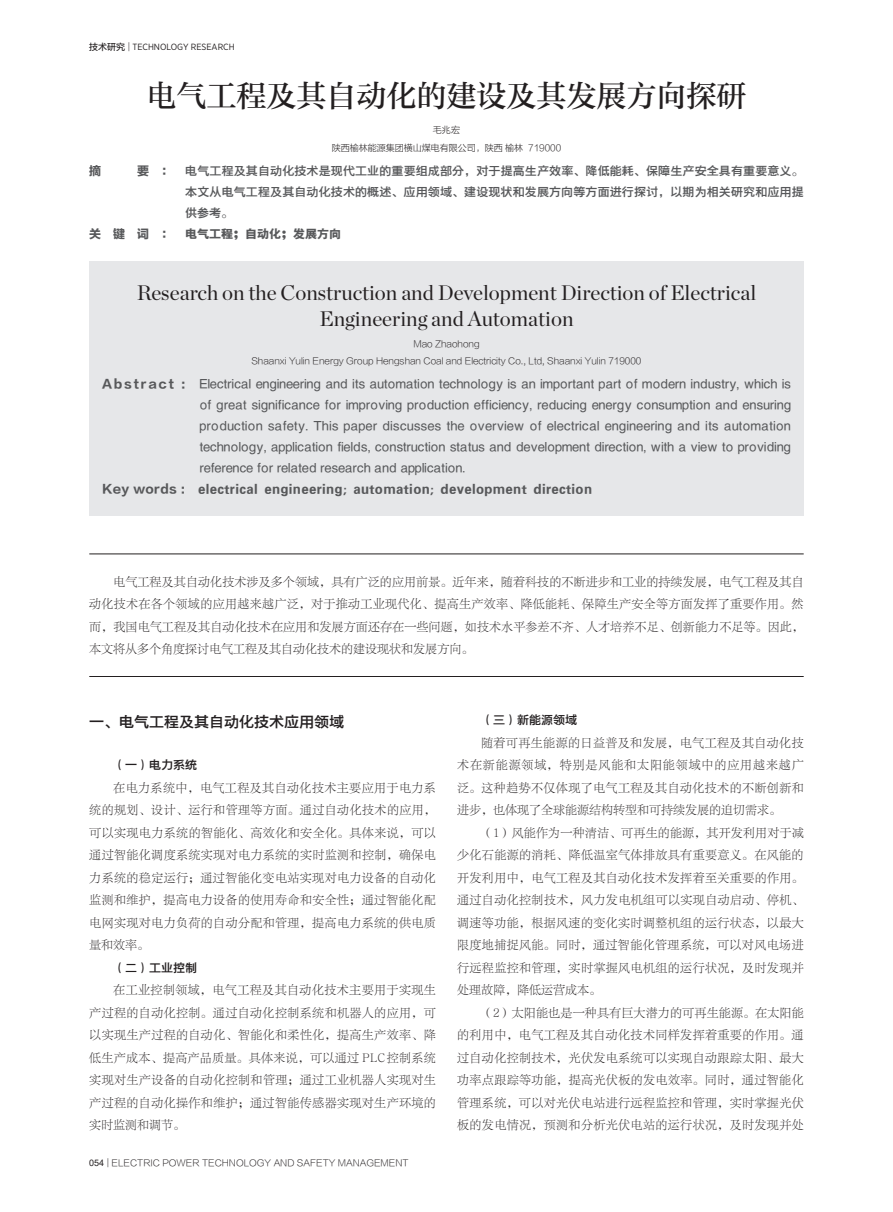
<style>
.page{position:relative;width:893px;height:1212px;background:#fff}
.page>*{position:absolute;margin:0;border:0;box-sizing:border-box;transform-origin:0 0}
.标题{font:30px "FZZHUNYSK GBK1 0";color:#231f20}
.英文标题{font:21px/25.2px "Chronicle Display";color:#231f20;text-align:center}
.一{font:15px "FZYDZHK GBK1 0";color:#231f20}
.正文{font:12px/22.5px "FZLTSK GBK1 0";letter-spacing:.035em;color:#231f20;text-align:justify}
.英文摘要{font:12px/21px "FZYDZHK GBK1 0";letter-spacing:.03em;color:#57585a;text-align:justify}
.上下线{font:12px/22.5px "FZLTSK GBK1 0";color:#231f20;text-align:justify}
.摘要{font:12px/21px "FZYDZHK GBK1 0";letter-spacing:.01em;color:#57585a;text-align:justify}
.英文关键词{font:12px "FZYDCHK GBK1 0";letter-spacing:.03em;color:#57585a}
.一-2{font:12px "FZYDZHK GBK1 0";color:#231f20}
.关键词{font:12px "FZYDCHK GBK1 0";color:#57585a}
.摘要-2{font:12px "FZLTDHK GBK1 0";color:#57585a}
.英文单位{font:9px "FZLTXHK GBK1 0";color:#231f20}
.t1{font:9px "FZLTKHK GBK1 0";color:#231f20}
.单位{font:9px "FZLTXHK GBK1 0";color:#231f20}
.t2{font:9px "Gotham Narrow";color:#231f20}
.英文作者{font:9px "FZLTXHK GBK1 0";color:#231f20}
.作者{font:9px "FZLTXHK GBK1 0";color:#231f20}
.s1{font-family:"FZLTZHUNHK GBK1 0"}
.s2{font-family:"FZLTKHK GBK1 0"}
.s3{font-family:"FZLTDHK GBK1 0"}
.s4{font-family:"Arial"}
</style>
<div class="page">
<div style="left:89px;top:261px;width:715px;height:255px;background:#e6e7e9"></div>
<hr style="left:89px;top:554px;width:715px;height:1px;background:#231f20">
<hr style="left:89px;top:676px;width:715px;height:1px;background:#231f20">
<p class="t2" style="left:89px;top:41px;width:147px"><span class="s1">技术研究</span> <span class="s2">|</span> TECHNOLOGY RESEARCH</p>
<p class="标题" style="left:146px;top:78px;width:602px">电气工程及其自动化的建设及其发展方向探研</p>
<p class="作者" style="left:433px;top:124px;width:28px">毛兆宏</p>
<p class="单位" style="left:332px;top:142px;width:231px">陕西榆林能源集团横山煤电有限公司，陕西 榆林 719000</p>
<p class="摘要-2" style="left:89px;top:165px;width:14px">摘</p>
<p class="摘要" style="left:185px;top:161px;width:620px;text-indent:-48px"><span class="s3">要 ：</span> 电气工程及其自动化技术是现代工业的重要组成部分，对于提高生产效率、降低能耗、保障生产安全具有重要意义。本文从电气工程及其自动化技术的概述、应用领域、建设现状和发展方向等方面进行探讨，以期为相关研究和应用提供参考。</p>
<p class="关键词" style="left:89px;top:228px;width:254px"><span class="s3">关 键 词 ：</span> 电气工程；自动化；发展方向</p>
<p class="英文标题" style="left:137px;top:279px;width:621px">Research on the Construction and Development Direction of Electrical<br>Engineering and Automation</p>
<p class="英文作者" style="left:413px;top:339px;width:68px">Mao Zhaohong</p>
<p class="英文单位" style="left:251px;top:356px;width:391px">Shaanxi Yulin Energy Group Hengshan Coal and Electricity Co., Ltd, Shaanxi Yulin 719000</p>
<p class="英文摘要" style="left:200px;top:374px;width:593px;text-indent:-98px"><span class="s3">Abstract :</span> Electrical engineering and its automation technology is an important part of modern industry, which is of great significance for improving production efficiency, reducing energy consumption and ensuring production safety. This paper discusses the overview of electrical engineering and its automation technology, application fields, construction status and development direction, with a view to providing reference for related research and application.</p>
<p class="英文关键词" style="left:102px;top:482px;width:491px"><span class="s3">Key words :</span> electrical engineering; automation; development direction</p>
<p class="上下线" style="left:89px;top:570px;width:716px;text-indent:24px">电气工程及其自动化技术涉及多个领域，具有广泛的应用前景。近年来，随着科技的不断进步和工业的持续发展，电气工程及其自动化技术在各个领域的应用越来越广泛，对于推动工业现代化、提高生产效率、降低能耗、保障生产安全等方面发挥了重要作用。然而，我国电气工程及其自动化技术在应用和发展方面还存在一些问题，如技术水平参差不齐、人才培养不足、创新能力不足等。因此，本文将从多个角度探讨电气工程及其自动化技术的建设现状和发展方向。</p>
<p class="一" style="left:89px;top:713px;width:257px">一、电气工程及其自动化技术应用领域</p>
<p class="一-2" style="left:113px;top:759px;width:85px">（一）电力系统</p>
<p class="正文" style="left:89px;top:777px;width:348px;text-indent:24px">在电力系统中，电气工程及其自动化技术主要应用于电力系统的规划、设计、运行和管理等方面。通过自动化技术的应用，可以实现电力系统的智能化、高效化和安全化。具体来说，可以通过智能化调度系统实现对电力系统的实时监测和控制，确保电力系统的稳定运行；通过智能化变电站实现对电力设备的自动化监测和维护，提高电力设备的使用寿命和安全性；通过智能化配电网实现对电力负荷的自动分配和管理，提高电力系统的供电质量和效率。</p>
<p class="一-2" style="left:113px;top:961px;width:85px">（二）工业控制</p>
<p class="正文" style="left:89px;top:979px;width:348px;text-indent:24px">在工业控制领域，电气工程及其自动化技术主要用于实现生产过程的自动化控制。通过自动化控制系统和机器人的应用，可以实现生产过程的自动化、智能化和柔性化，提高生产效率、降低生产成本、提高产品质量。具体来说，可以通过 PLC控制系统实现对生产设备的自动化控制和管理；通过工业机器人实现对生产过程的自动化操作和维护；通过智能传感器实现对生产环境的实时监测和调节。</p>
<p class="t1" style="left:89px;top:1158px;width:321px"><span class="s4">054</span> | ELECTRIC POWER TECHNOLOGY AND SAFETY MANAGEMENT</p>
<p class="一-2" style="left:481px;top:714px;width:97px">（三）新能源领域</p>
<p class="正文" style="left:457px;top:732px;width:348px;text-indent:24px">随着可再生能源的日益普及和发展，电气工程及其自动化技术在新能源领域，特别是风能和太阳能领域中的应用越来越广泛。这种趋势不仅体现了电气工程及其自动化技术的不断创新和进步，也体现了全球能源结构转型和可持续发展的迫切需求。</p>
<p class="正文" style="left:457px;top:822px;width:348px;text-indent:24px">（1）风能作为一种清洁、可再生的能源，其开发利用对于减少化石能源的消耗、降低温室气体排放具有重要意义。在风能的开发利用中，电气工程及其自动化技术发挥着至关重要的作用。通过自动化控制技术，风力发电机组可以实现自动启动、停机、调速等功能，根据风速的变化实时调整机组的运行状态，以最大限度地捕捉风能。同时，通过智能化管理系统，可以对风电场进行远程监控和管理，实时掌握风电机组的运行状况，及时发现并处理故障，降低运营成本。</p>
<p class="正文" style="left:457px;top:1002px;width:348px;text-indent:24px">（2）太阳能也是一种具有巨大潜力的可再生能源。在太阳能的利用中，电气工程及其自动化技术同样发挥着重要的作用。通过自动化控制技术，光伏发电系统可以实现自动跟踪太阳、最大功率点跟踪等功能，提高光伏板的发电效率。同时，通过智能化管理系统，可以对光伏电站进行远程监控和管理，实时掌握光伏板的发电情况，预测和分析光伏电站的运行状况，及时发现并处</p>
</div>
